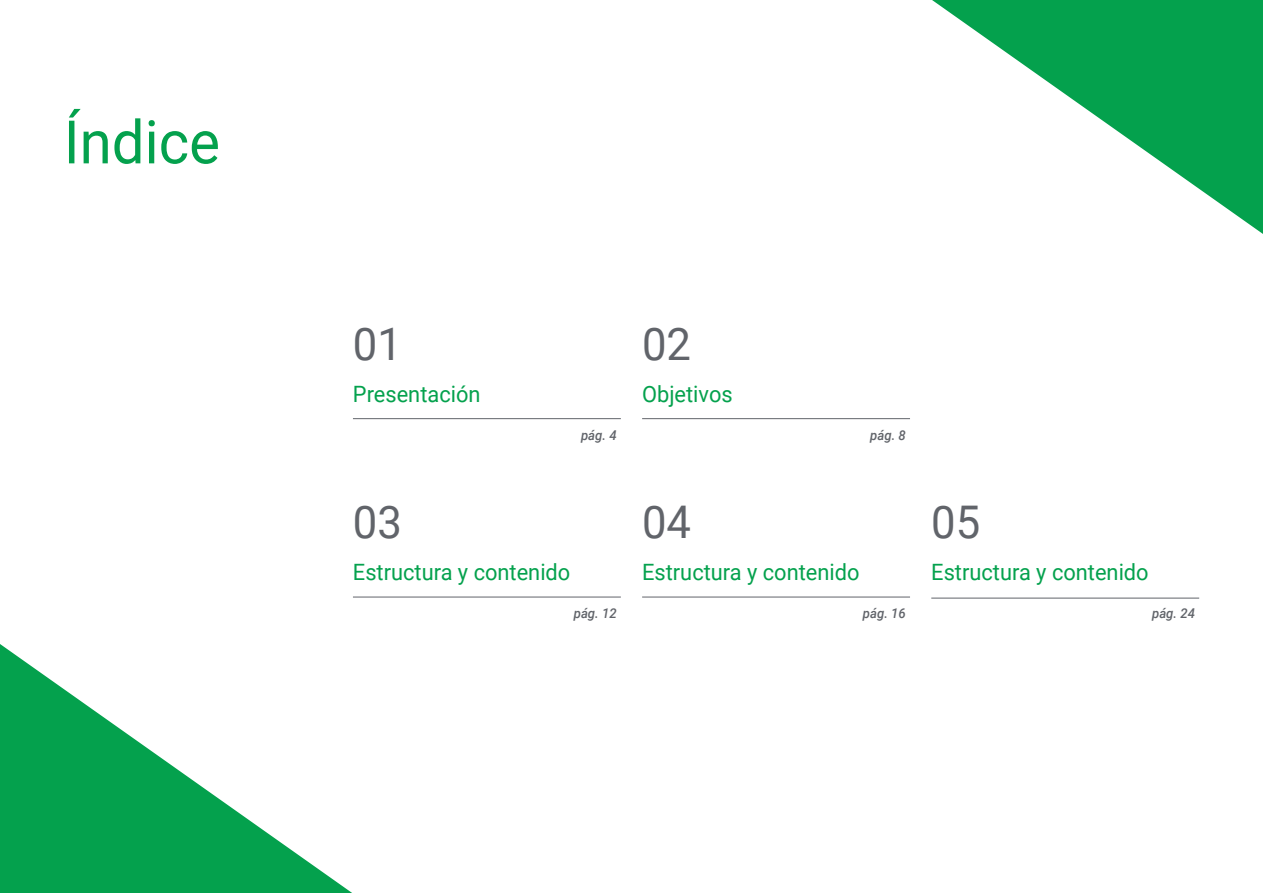
<style>
.page{position:relative;width:1263px;height:893px;background:#fff}
.page>*{position:absolute;margin:0;border:0;box-sizing:border-box;transform-origin:0 0}
.t1{font:60px "Roboto";color:#04a14d}
.t2{font:45px "Roboto";color:#61646a}
.t3{font:22.5px "Roboto";color:#04a14d}
.t4{font:italic 500 13.5px "Roboto";color:#61646a}
</style>
<div class="page">
<hr style="left:353px;top:418px;width:268px;height:1px;background:#61646a">
<hr style="left:931px;top:598px;width:268px;height:1px;background:#61646a">
<hr style="left:642px;top:418px;width:268px;height:1px;background:#61646a">
<hr style="left:353px;top:597px;width:268px;height:1px;background:#61646a">
<hr style="left:642px;top:597px;width:268px;height:1px;background:#61646a">
<svg style="left:0;top:644px;width:352px;height:249px"></svg>
<svg style="left:932px;top:0;width:331px;height:234px"></svg>
<h1 class="t1" style="left:64px;top:100px;width:158px">Índice</h1>
<h2 class="t2" style="left:353px;top:312px;width:51px">01</h2>
<h2 class="t2" style="left:642px;top:312px;width:51px">02</h2>
<p class="t3" style="left:353px;top:378px;width:129px">Presentación</p>
<p class="t3" style="left:642px;top:378px;width:92px">Objetivos</p>
<p class="t4" style="left:581px;top:425px;width:37px">pág. 4</p>
<p class="t4" style="left:870px;top:425px;width:37px">pág. 8</p>
<h2 class="t2" style="left:353px;top:491px;width:51px">03</h2>
<h2 class="t2" style="left:642px;top:491px;width:51px">04</h2>
<h2 class="t2" style="left:931px;top:491px;width:51px">05</h2>
<p class="t3" style="left:353px;top:556px;width:219px">Estructura y contenido</p>
<p class="t3" style="left:642px;top:556px;width:219px">Estructura y contenido</p>
<p class="t3" style="left:931px;top:556px;width:219px">Estructura y contenido</p>
<p class="t4" style="left:574px;top:604px;width:44px">pág. 12</p>
<p class="t4" style="left:863px;top:604px;width:44px">pág. 16</p>
<p class="t4" style="left:1152px;top:604px;width:44px">pág. 24</p>
</div>
